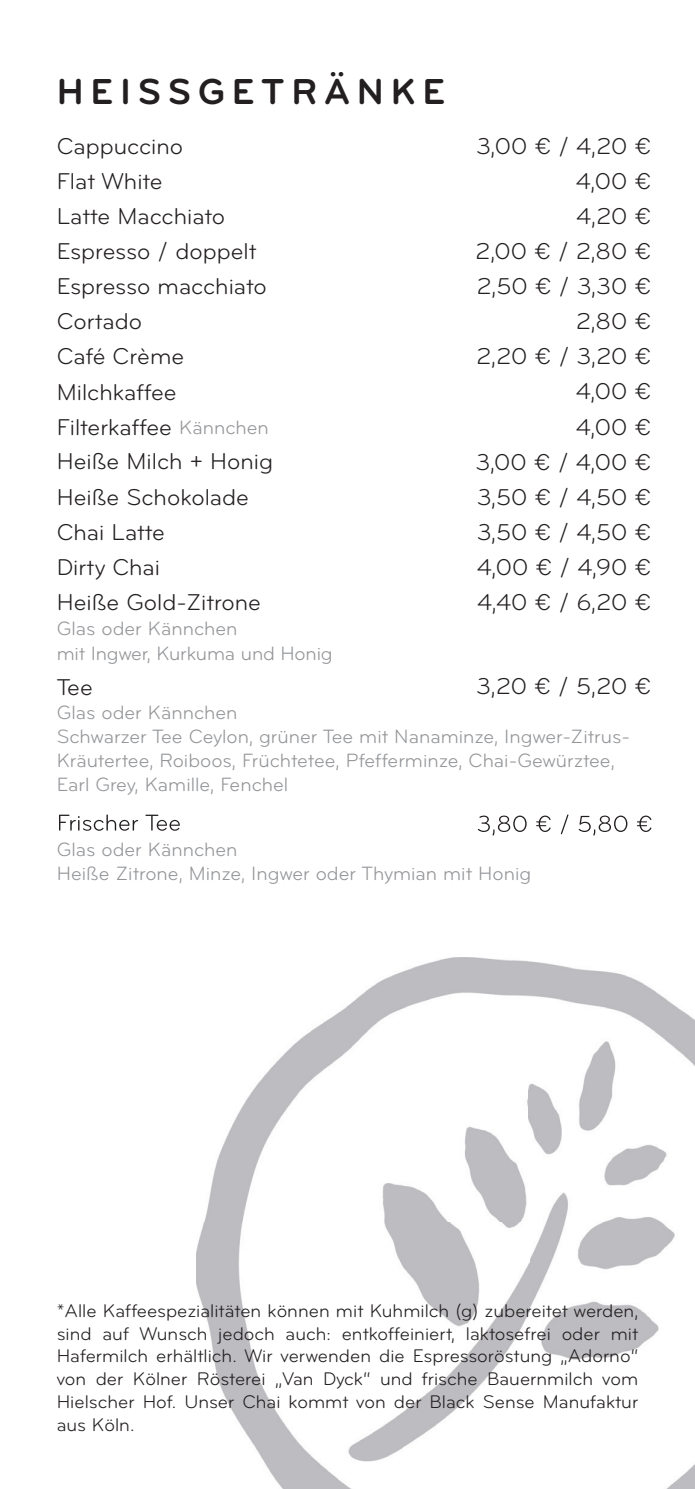
<style>
.page{position:relative;width:695px;height:1489px;background:#fff}
.page>*{position:absolute;margin:0;border:0;box-sizing:border-box;transform-origin:0 0}
.t1{font:37.5px "Bryant Bold Alternate";letter-spacing:.18em;color:#231f20}
.t2{font:23.75px/35px "Bryant";color:#231f20}
.t3{font:20px/24px "Bryant";color:#939598}
.t4{font:19px/22.8px "Bryant";color:#231f20;text-align:justify}
.s1{font-size:20px;color:#939598}
</style>
<div class="page">
<img style="left:197px;top:957px;width:497px;height:531px">
<svg style="left:59px;top:814px;width:121px;height:16px"></svg>
<svg style="left:477px;top:814px;width:174px;height:21px"></svg>
<h1 class="t1" style="left:57px;top:69px;width:390px">HEISSGETRÄNKE</h1>
<p class="t2" style="left:475px;top:129px;width:177px;text-align:right">3,00 € / 4,20 €<br>4,00 €<br>4,20 €<br>2,00 € / 2,80 €<br>2,50 € / 3,30 €<br>2,80 €<br>2,20 € / 3,20 €<br>4,00 €<br>4,00 €<br>3,00 € / 4,00 €<br>3,50 € / 4,50 €<br>3,50 € / 4,50 €<br>4,00 € / 4,90 €<br>4,40 € / 6,20 €</p>
<p class="t2" style="left:57px;top:129px;width:218px">Cappuccino<br>Flat White<br>Latte Macchiato<br>Espresso / doppelt<br>Espresso macchiato<br>Cortado<br>Café Crème<br>Milchkaffee<br>Filterkaffee <span class="s1">Kännchen<br></span>Heiße Milch + Honig<br>Heiße Schokolade<br>Chai Latte<br>Dirty Chai<br>Heiße Gold-Zitrone</p>
<p class="t3" style="left:57px;top:615px;width:277px;line-height:25px">Glas oder Kännchen<br>mit Ingwer, Kurkuma und Honig</p>
<p class="t2" style="left:57px;top:669px;width:38px">Tee</p>
<p class="t2" style="left:476px;top:668px;width:177px">3,20 € / 5,20 €</p>
<p class="t3" style="left:57px;top:701px;width:574px">Glas oder Kännchen<br>Schwarzer Tee Ceylon, grüner Tee mit Nanaminze, Ingwer-Zitrus-Kräutertee, Roiboos, Früchtetee, Pfefferminze, Chai-Gewürztee, Earl Grey, Kamille, Fenchel</p>
<p class="t3" style="left:57px;top:837px;width:476px">Glas oder Kännchen<br>Heiße Zitrone, Minze, Ingwer oder Thymian mit Honig</p>
<p class="t4" style="left:57px;top:1299px;width:583px">*Alle Kaffeespezialitäten können mit Kuhmilch (g) zubereitet werden, sind auf Wunsch jedoch auch: entkoffeiniert, laktosefrei oder mit Hafermilch erhältlich. Wir verwenden die Espressoröstung „Adorno“ von der Kölner Rösterei „Van Dyck“ und frische Bauernmilch vom Hielscher Hof. Unser Chai kommt von der Black Sense Manufaktur aus Köln.</p>
</div>
